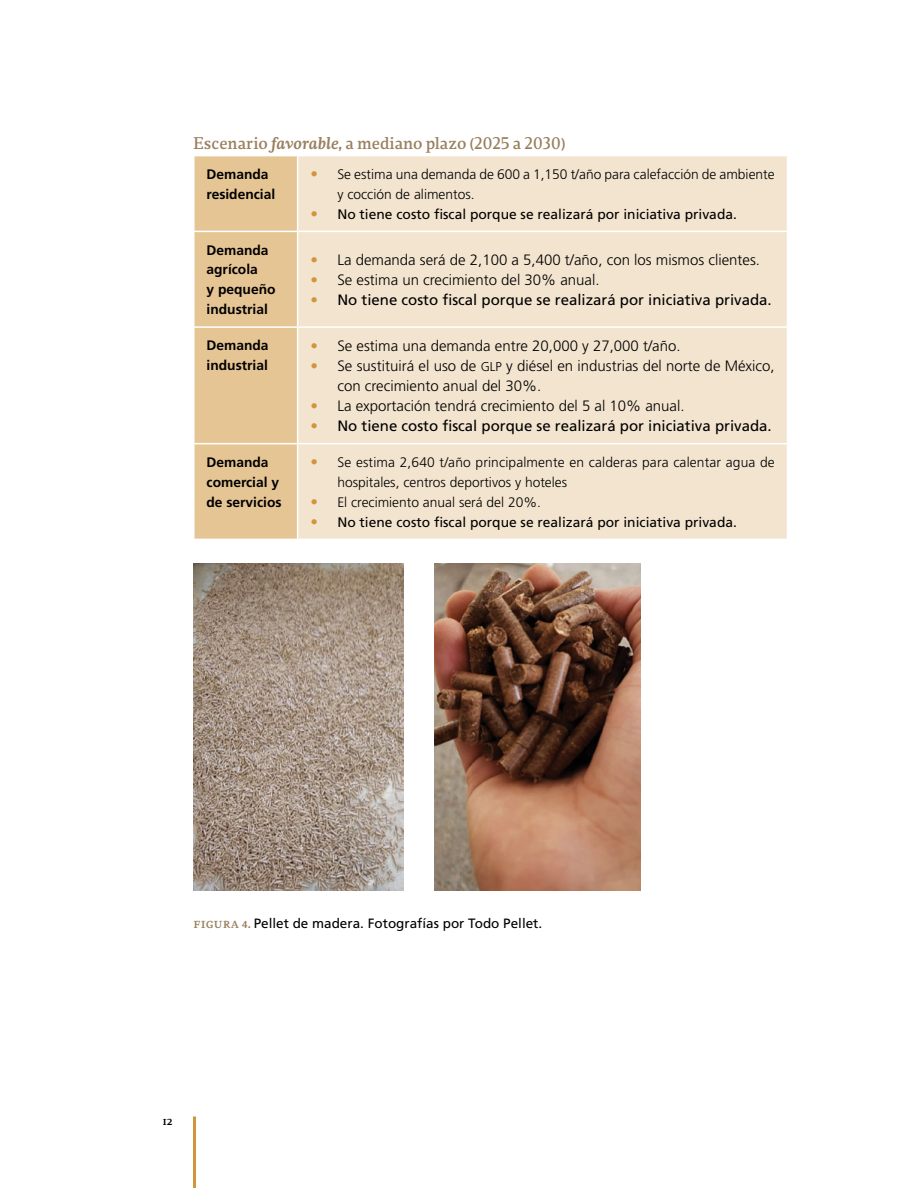
<style>
.page{position:relative;width:918px;height:1188px;background:#fff}
.page>*{position:absolute;margin:0;border:0;box-sizing:border-box;transform-origin:0 0}
.t1{font:500 16.2px "Dorica";color:#997f5d}
.t2{font:300 15px/20px "Frutiger";color:#000}
.t3{font:15px "Frutiger";color:#000}
.t4{font:300 13.8px/20px "Frutiger";color:#000}
.t5{font:13.8px "Frutiger";color:#000}
.t6{font:700 13.8px/20px "Frutiger";color:#000}
.t7{font:13.5px "Frutiger";color:#000}
.t8{font:500 12px "Dorica";color:#000}
.s1{font-weight:600;font-style:italic}
.s2{font-weight:400;font-size:15px;color:#d1963b}
.s3{font-size:15px;color:#d1963b}
.s4{font-weight:400;color:#d1963b}
.s5{color:#d1963b}
.s6{font-family:"Frutiger Light SC850";font-weight:400;font-size:12.75px}
.s7{font-family:"Dorica";font-weight:500;color:#997f5d}
</style>
<div class="page">
<hr style="left:193px;top:1116px;width:3px;height:72px;background:#d1963b">
<div style="left:195px;top:156px;width:102px;height:383px;background:#e6c594"></div>
<div style="left:298px;top:156px;width:489px;height:383px;background:#f3e4cf"></div>
<hr style="left:193px;top:231px;width:105px;height:1px;background:#fff">
<hr style="left:298px;top:231px;width:490px;height:1px;background:#fff">
<hr style="left:193px;top:326px;width:105px;height:2px;background:#fff">
<hr style="left:298px;top:326px;width:490px;height:2px;background:#fff">
<hr style="left:193px;top:443px;width:105px;height:1px;background:#fff">
<hr style="left:298px;top:443px;width:490px;height:1px;background:#fff">
<img style="left:434px;top:564px;width:206px;height:326px">
<img style="left:193px;top:564px;width:211px;height:326px">
<p class="t1" style="left:193px;top:132px;width:374px">Escenario <span class="s1">favorable,</span> a mediano plazo (2025 a 2030)</p>
<p class="t6" style="left:207px;top:164px;width:70px">Demanda residencial</p>
<p class="t4" style="left:337px;top:164px;width:439px;text-indent:-27px"><span class="s2">•</span> Se estima una demanda de 600 a 1,150 t/año para calefacción de ambiente y cocción de alimentos.</p>
<p class="t5" style="left:310px;top:206px;width:428px"><span class="s3">•</span> No tiene costo fiscal porque se realizará por iniciativa privada.</p>
<p class="t6" style="left:207px;top:240px;width:71px">Demanda agrícola<br>y pequeño industrial</p>
<p class="t2" style="left:310px;top:250px;width:451px"><span class="s4">•</span> La demanda será de 2,100 a 5,400 t/año, con los mismos clientes.</p>
<p class="t2" style="left:310px;top:270px;width:291px"><span class="s4">•</span> Se estima un crecimiento del 30% anual.</p>
<p class="t3" style="left:310px;top:291px;width:463px"><span class="s5">•</span> No tiene costo fiscal porque se realizará por iniciativa privada.</p>
<p class="t6" style="left:207px;top:336px;width:64px">Demanda industrial</p>
<p class="t2" style="left:310px;top:336px;width:372px"><span class="s4">•</span> Se estima una demanda entre 20,000 y 27,000 t/año.</p>
<p class="t2" style="left:337px;top:356px;width:439px;text-indent:-27px"><span class="s4">•</span> Se sustituirá el uso de <span class="s6">glp</span> y diésel en industrias del norte de México, con crecimiento anual del 30%.</p>
<p class="t2" style="left:310px;top:396px;width:376px"><span class="s4">•</span> La exportación tendrá crecimiento del 5 al 10% anual.</p>
<p class="t3" style="left:310px;top:417px;width:463px"><span class="s5">•</span> No tiene costo fiscal porque se realizará por iniciativa privada.</p>
<p class="t6" style="left:207px;top:452px;width:77px">Demanda comercial y de servicios</p>
<p class="t4" style="left:337px;top:452px;width:439px;text-indent:-27px"><span class="s2">•</span> Se estima 2,640 t/año principalmente en calderas para calentar agua de hospitales, centros deportivos y hoteles</p>
<p class="t4" style="left:310px;top:492px;width:232px"><span class="s2">•</span> El crecimiento anual será del 20%.</p>
<p class="t5" style="left:310px;top:514px;width:428px"><span class="s3">•</span> No tiene costo fiscal porque se realizará por iniciativa privada.</p>
<p class="t7" style="left:193px;top:916px;width:351px"><span class="s7">figura 4.</span> Pellet de madera. Fotografías por Todo Pellet.</p>
<p class="t8" style="left:162px;top:1113px;width:12px">12</p>
</div>
